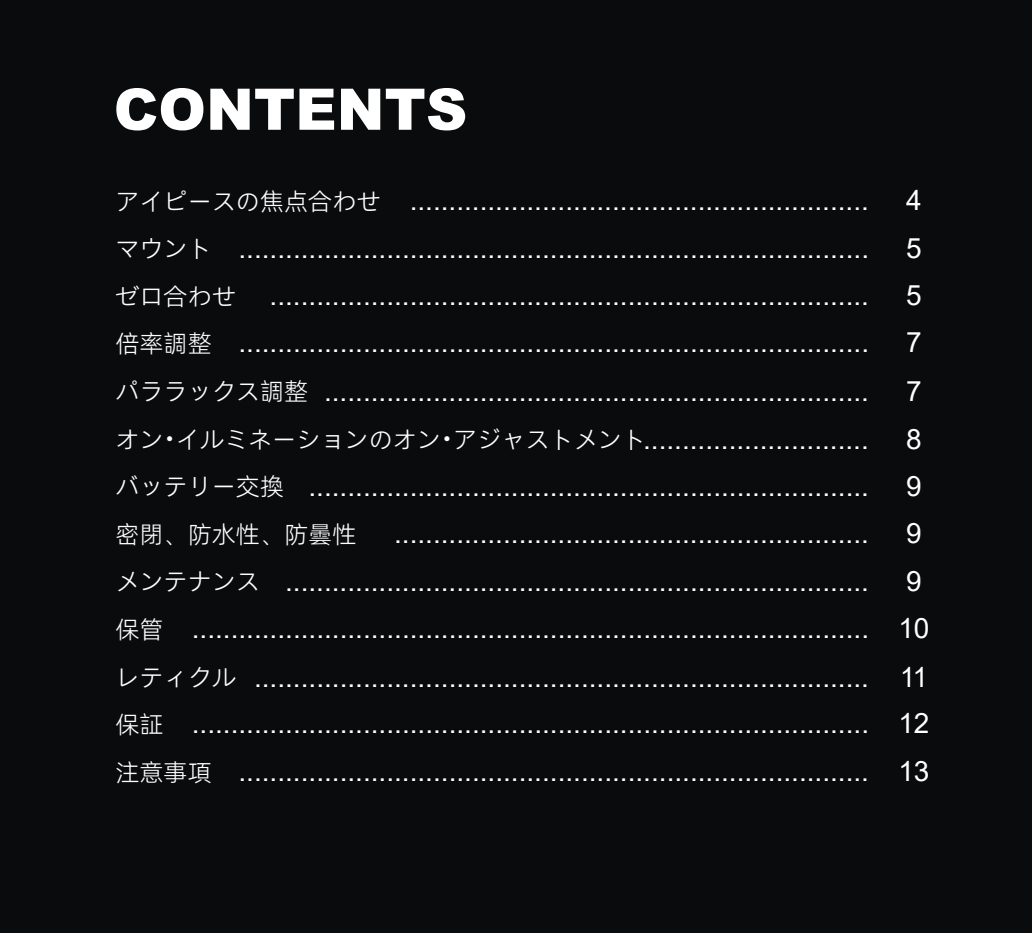
<style>
.page{position:relative;width:1032px;height:933px;background:#090b0c}
.page>*{position:absolute;margin:0;border:0;box-sizing:border-box;transform-origin:0 0}
.t1{font:900 57.4px "Arial";color:#fff}
.t2{font:28px/47.6px "Arial";color:#fff;text-align:right}
.t3{font:28px "Arial";color:#fff;scale:.96 1}
.t4{font:24.5px "Alibaba Pu Hui Ti 3 45 Light";color:#fff}
.s1{font-family:"Koz Go Pr 6 N"}
</style>
<div class="page">
<h1 class="t1" style="left:114px;top:68px;width:355px">CONTENTS</h1>
<p class="t4" style="left:115px;top:183px;width:267px">アイピースの焦点合わせ</p>
<p class="t2" style="left:906px;top:177px;width:17px">4</p>
<p class="t4" style="left:115px;top:230px;width:98px">マウント</p>
<p class="t2" style="left:906px;top:224px;width:17px">5</p>
<p class="t4" style="left:115px;top:277px;width:122px">ゼロ合わせ</p>
<p class="t2" style="left:906px;top:271px;width:17px">5</p>
<p class="t2" style="left:192px;top:177px;width:679px">........................................................... ................................................................................. ............................................................................. ................................................................................. ...................................................................... ............................. ........................................................................ ............................................................. ........................................................................... ....................................................................................... ............................................................................... ....................................................................................... .................................................................................</p>
<p class="t4" style="left:115px;top:325px;width:98px">倍率調整</p>
<p class="t2" style="left:906px;top:318px;width:17px">7</p>
<p class="t4" style="left:115px;top:373px;width:194px">パララックス調整</p>
<p class="t2" style="left:906px;top:367px;width:17px">7</p>
<p class="t4" style="left:115px;top:421px;width:532px">オン<span class="s1">・</span>イルミネーションのオン<span class="s1">・</span>アジャストメント</p>
<p class="t2" style="left:906px;top:415px;width:17px">8</p>
<p class="t4" style="left:115px;top:468px;width:170px">バッテリー交換</p>
<p class="t2" style="left:906px;top:462px;width:17px">9</p>
<p class="t4" style="left:115px;top:516px;width:243px">密閉、防水性、防曇性</p>
<p class="t2" style="left:906px;top:509px;width:17px">9</p>
<p class="t4" style="left:115px;top:563px;width:146px">メンテナンス</p>
<p class="t2" style="left:906px;top:557px;width:17px">9</p>
<p class="t4" style="left:115px;top:611px;width:50px">保管</p>
<p class="t2" style="left:898px;top:604px;width:33px">10</p>
<p class="t4" style="left:115px;top:659px;width:122px">レティクル</p>
<p class="t3" style="left:900px;top:657px;width:31px">11</p>
<p class="t4" style="left:115px;top:706px;width:50px">保証</p>
<p class="t2" style="left:898px;top:699px;width:33px">12</p>
<p class="t4" style="left:115px;top:754px;width:98px">注意事項</p>
<p class="t2" style="left:898px;top:747px;width:33px">13</p>
</div>
